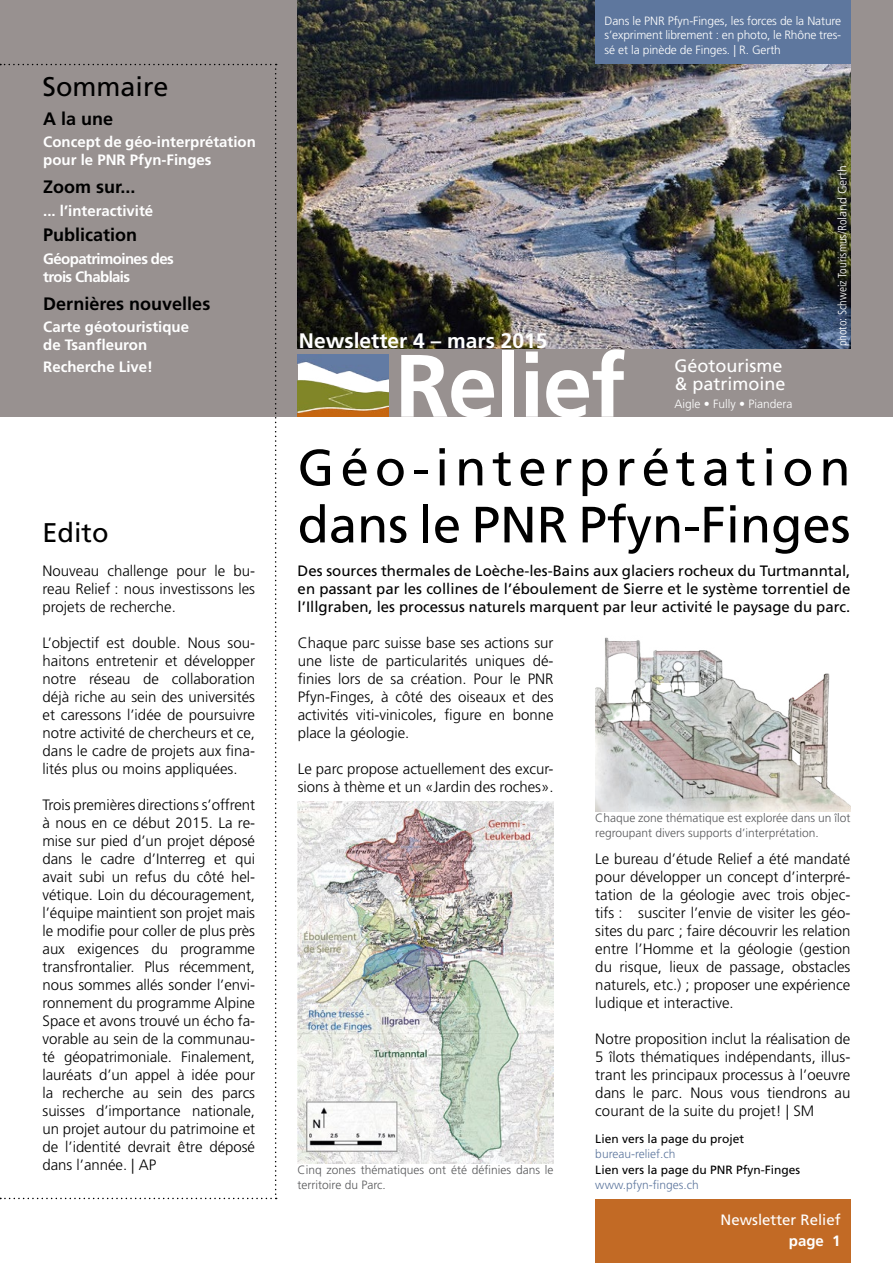
<style>
.page{position:relative;width:893px;height:1263px;background:#fff}
.page>*{position:absolute;margin:0;border:0;box-sizing:border-box;transform-origin:0 0}
.t1{font:700 88.5px "Frutiger LT Std";letter-spacing:-.015em;color:#fff}
.t2{font:51px/57px "Frutiger LT Std";letter-spacing:.12em;color:#000}
.t3{font:27px "Frutiger LT Std";color:#000}
.t4{font:700 21px "Frutiger LT Std";color:#fff}
.t5{font:700 18px "Frutiger LT Std";color:#000}
.t6{font:18px/18px "Frutiger LT Std";color:#fff}
.t7{font:300 15px/18px "Frutiger LT Std";color:#000;text-align:justify}
.t8{font:15px/18px "Frutiger LT Std";color:#000;text-align:justify}
.t9{font:700 15px/18px "Frutiger LT Std";color:#fff}
.t10{font:700 15px/18px "Frutiger LT Std";letter-spacing:-.04em;color:#fff}
.t11{font:15px "Frutiger LT Std";color:#fff}
.t12{font:300 12px/14.4px "Frutiger LT Std";color:#58595b}
.t13{font:300 12px/14.4px "Frutiger LT Std";letter-spacing:-.01em;color:#fff;text-align:justify}
.t14{font:12px "Frutiger LT Std";color:#000}
.t15{font:300 condensed 12px "Frutiger LT Std";color:#fff}
.t16{font:300 12px "Frutiger LT Std";color:#5e779e}
.s1{font-stretch:normal}
</style>
<div class="page">
<div style="left:0;top:0;width:893px;height:417px;background:#989190"></div>
<img style="left:298px;top:0;width:552px;height:348px">
<div style="left:595px;top:1199px;width:255px;height:64px;background:#c26a25"></div>
<div style="left:595px;top:0;width:255px;height:64px;background:#5e779e"></div>
<svg style="left:0;top:64px;width:277px;height:1135px"></svg>
<img style="left:298px;top:355px;width:91px;height:62px">
<img style="left:595px;top:637px;width:255px;height:174px">
<img style="left:298px;top:801px;width:256px;height:362px">
<h3 class="t3" style="left:43px;top:71px;width:128px">Sommaire</h3>
<p class="t5" style="left:43px;top:108px;width:72px">A la une</p>
<p class="t9" style="left:43px;top:133px;width:214px">Concept de géo-interprétation pour le PNR Pfyn-Finges</p>
<p class="t5" style="left:43px;top:177px;width:94px">Zoom sur...</p>
<p class="t9" style="left:43px;top:201px;width:112px">... l’interactivité</p>
<p class="t5" style="left:43px;top:225px;width:96px">Publication</p>
<p class="t10" style="left:43px;top:250px;width:132px">Géopatrimoines des trois Chablais</p>
<p class="t5" style="left:43px;top:293px;width:169px">Dernières nouvelles</p>
<p class="t9" style="left:43px;top:318px;width:147px">Carte géotouristique de Tsanfleuron</p>
<p class="t9" style="left:43px;top:358px;width:111px">Recherche Live!</p>
<h3 class="t3" style="left:43px;top:517px;width:68px">Edito</h3>
<p class="t7" style="left:43px;top:562px;width:214px">Nouveau challenge pour le bu&shy;reau Relief : nous investissons les projets de recherche.</p>
<p class="t7" style="left:43px;top:634px;width:214px">L’objectif est double. Nous sou&shy;haitons entretenir et développer notre réseau de collaboration déjà riche au sein des universités et caressons l’idée de poursuivre notre activité de chercheurs et ce, dans le cadre de projets aux fina&shy;lités plus ou moins appliquées.</p>
<p class="t7" style="left:43px;top:796px;width:214px">Trois premières directions s’offrent à nous en ce début 2015. La re&shy;mise sur pied d’un projet déposé dans le cadre d’Interreg et qui avait subi un refus du côté hel&shy;vétique. Loin du découragement, l’équipe maintient son projet mais le modifie pour coller de plus près aux exigences du programme transfrontalier. Plus récemment, nous sommes allés sonder l’envi&shy;ronnement du programme Alpine Space et avons trouvé un écho fa&shy;vorable au sein de la communau&shy;té géopatrimoniale. Finalement, lauréats d’un appel à idée pour la recherche au sein des parcs suisses d’importance nationale, un projet autour du patrimoine et de l’identité devrait être déposé dans l’année. | AP</p>
<p class="t13" style="left:604px;top:14px;width:238px">Dans le PNR Pfyn-Finges, les forces de la Nature s’expriment librement : en photo, le Rhône tres&shy;sé et la pinède de Finges. | R. Gerth</p>
<h3 class="t4" style="left:299px;top:329px;width:250px">Newsletter 4 – mars 2015</h3>
<h1 class="t1" style="left:395px;top:334px;width:232px">Relief</h1>
<p class="t6" style="left:674px;top:357px;width:113px">Géotourisme &amp; patrimoine</p>
<p class="t13" style="left:674px;top:397px;width:120px">Aigle • Fully • Piandera</p>
<p class="t15" style="left:835px;top:346px;width:183px;rotate:-90deg">photo: Schweiz Tourismus/Ro<span class="s1">land Gerth</span></p>
<h2 class="t2" style="left:298px;top:439px;width:554px">Géo-interprétation dans le PNR Pfyn-Finges</h2>
<p class="t8" style="left:298px;top:562px;width:554px">Des sources thermales de Loèche-les-Bains aux glaciers rocheux du Turtmanntal, en passant par les collines de l’éboulement de Sierre et le système torrentiel de l’Illgraben, les processus naturels marquent par leur activité le paysage du parc.</p>
<p class="t7" style="left:298px;top:634px;width:257px">Chaque parc suisse base ses actions sur une liste de particularités uniques dé&shy;finies lors de sa création. Pour le PNR Pfyn-Finges, à côté des oiseaux et des activités viti-vinicoles, figure en bonne place la géologie.</p>
<p class="t7" style="left:298px;top:760px;width:257px">Le parc propose actuellement des excur&shy;sions à thème et un «Jardin des roches».</p>
<p class="t12" style="left:298px;top:1163px;width:257px">Cinq zones thématiques ont été définies dans le territoire du Parc.</p>
<p class="t12" style="left:595px;top:811px;width:257px">Chaque zone thématique est explorée dans un îlot regroupant divers supports d’interprétation.</p>
<p class="t7" style="left:595px;top:850px;width:257px">Le bureau d’étude Relief a été mandaté pour développer un concept d’interpré&shy;tation de la géologie avec trois objec&shy;tifs : susciter l’envie de visiter les géo&shy;sites du parc ; faire découvrir les relation entre l’Homme et la géologie (gestion du risque, lieux de passage, obstacles naturels, etc.) ; proposer une expérience ludique et interactive.</p>
<p class="t7" style="left:595px;top:1030px;width:257px">Notre proposition inclut la réalisation de 5 îlots thématiques indépendants, illus&shy;trant les principaux processus à l’oeuvre dans le parc. Nous vous tiendrons au courant de la suite du projet! | SM</p>
<p class="t14" style="left:595px;top:1132px;width:150px">Lien vers la page du projet</p>
<p class="t16" style="left:595px;top:1147px;width:82px">bureau-relief.ch</p>
<p class="t14" style="left:595px;top:1163px;width:206px">Lien vers la page du PNR Pfyn-Finges</p>
<p class="t16" style="left:595px;top:1178px;width:105px">www.pfyn-finges.ch</p>
<p class="t11" style="left:720px;top:1210px;width:122px">Newsletter Relief</p>
<p class="t9" style="left:789px;top:1231px;width:53px">page 1</p>
</div>
